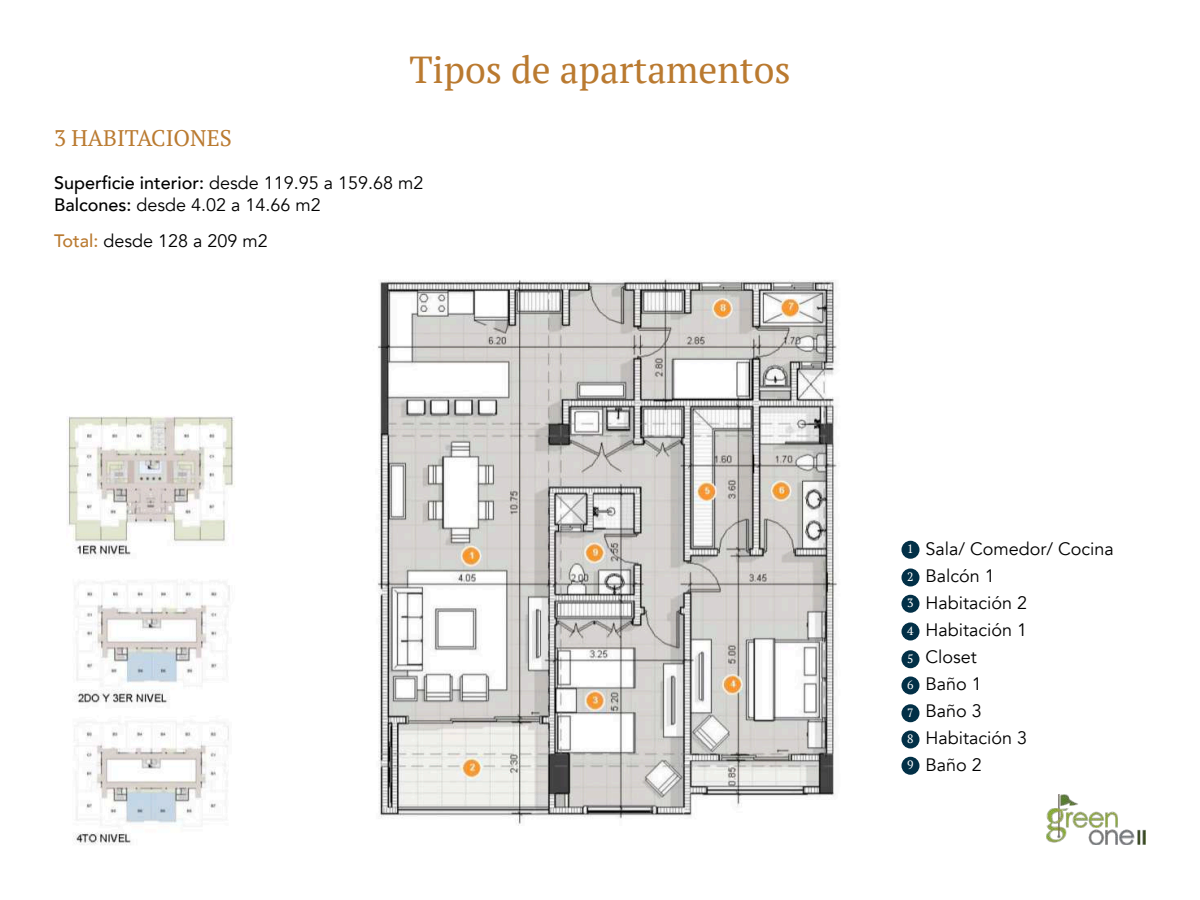
<style>
.page{position:relative;width:1200px;height:900px;background:#fff}
.page>*{position:absolute;margin:0;border:0;box-sizing:border-box;transform-origin:0 0}
.t1{font:37.5px "PT Serif";color:#ba7a30}
.t2{font:22.5px "PT Serif";color:#ba7a30}
.t3{font:18px/27px "Avenir";color:#000}
.t4{font:12px/26.2px "PT Serif";color:#fff}
.s1{font-weight:500}
.s2{font-weight:500;color:#ba7a30}
</style>
<div class="page">
<img style="left:1046px;top:795px;width:100px;height:50px">
<img style="left:67px;top:279px;width:772px;height:566px">
<div style="left:54px;top:147px;width:292px;height:153px;background:#fff"></div>
<div style="left:902px;top:541px;width:18px;height:18px;background:#023047;border-radius:50%"></div>
<div style="left:902px;top:622px;width:18px;height:18px;background:#023047;border-radius:50%"></div>
<div style="left:902px;top:704px;width:18px;height:18px;background:#023047;border-radius:50%"></div>
<div style="left:902px;top:568px;width:18px;height:18px;background:#023047;border-radius:50%"></div>
<div style="left:902px;top:650px;width:18px;height:18px;background:#023047;border-radius:50%"></div>
<div style="left:902px;top:730px;width:18px;height:18px;background:#023047;border-radius:50%"></div>
<div style="left:902px;top:595px;width:18px;height:18px;background:#023047;border-radius:50%"></div>
<div style="left:902px;top:676px;width:18px;height:18px;background:#023047;border-radius:50%"></div>
<div style="left:902px;top:757px;width:18px;height:18px;background:#023047;border-radius:50%"></div>
<h1 class="t1" style="left:409px;top:45px;width:383px">Tipos de apartamentos</h1>
<p class="t2" style="left:54px;top:123px;width:179px">3 HABITACIONES</p>
<p class="t3" style="left:54px;top:172px;width:371px;line-height:21.6px"><span class="s1">Superficie interior:</span> desde 119.95 a 159.68 m2<br><span class="s1">Balcones:</span> desde 4.02 a 14.66 m2</p>
<p class="t3" style="left:54px;top:227px;width:215px"><span class="s2">Total:</span> desde 128 a 209 m2</p>
<p class="t4" style="left:907px;top:536px;width:8px">1</p>
<p class="t4" style="left:907px;top:564px;width:8px">2<br>3</p>
<p class="t4" style="left:907px;top:618px;width:8px">4</p>
<p class="t4" style="left:907px;top:645px;width:8px">5<br>6</p>
<p class="t4" style="left:907px;top:699px;width:8px;text-align:justify">7<br>8<br>9</p>
<p class="t3" style="left:926px;top:536px;width:190px">Sala/ Comedor/ Cocina<br>Balcón 1<br>Habitación 2<br>Habitación 1<br>Closet<br>Baño 1<br>Baño 3<br>Habitación 3<br>Baño 2</p>
</div>
